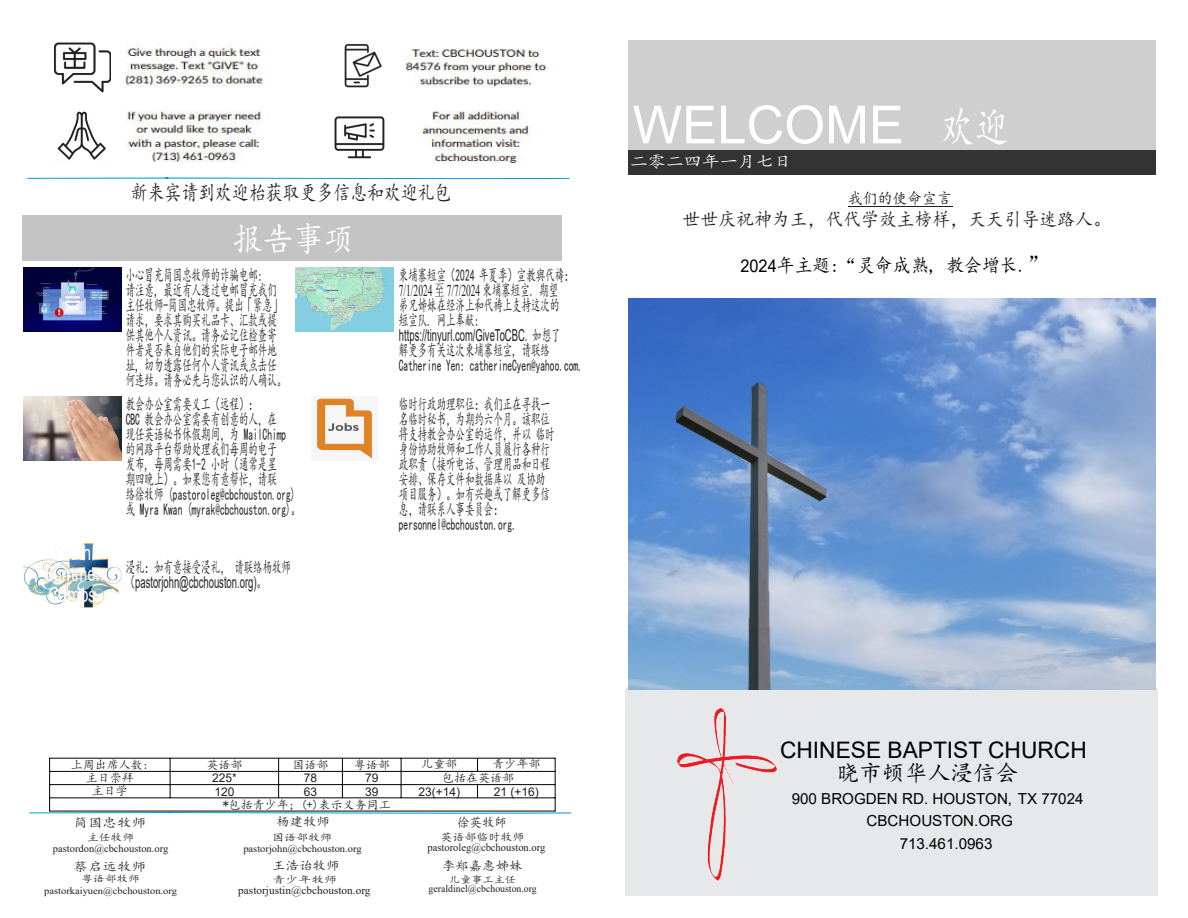
<style>
.page{position:relative;width:1188px;height:918px;background:#fff}
.page>*{position:absolute;margin:0;border:0;box-sizing:border-box;transform-origin:0 0}
.t1{font:52.5px "Arial";color:#fff}
.t2{font:34.2px "Kai Ti";color:#fff;scale:.89 1}
.t3{font:22.8px "Arial";color:#000}
.t4{font:22.8px "Kai Ti";color:#000}
.t5{font:21.15px "Kai Ti";color:#231f20;scale:.8 1}
.t6{font:21px/21px "Arial";color:#fbfbfb;scale:.72 1}
.t7{font:19.2px "Kai Ti";color:#231f20;scale:.93 1}
.t8{font:19.2px "Kai Ti";color:#000;scale:.93 1}
.t9{font:16.5px/15px "Kai Ti";color:#231f20;scale:.57 1}
.t10{font:16.5px "Arial";color:#231f20;scale:.57 1}
.t11{font:16.5px "Times New Roman";color:#231f20;scale:.57 1}
.t12{font:16.05px "Kai Ti";color:#fff;scale:1.12 1}
.t13{font:15.9px "Kai Ti";color:#231f20;scale:.93 1}
.t14{font:15.15px "Arial";color:#000}
.t15{font:13.05px "Kai Ti";color:#231f20;scale:.95 1}
.t16{font:12.6px "Kai Ti";color:#231f20;scale:1.07 1}
.t17{font:12.45px "Kai Ti";color:#231f20;scale:1.17 1}
.t18{font:12.45px "Kai Ti";color:#231f20;scale:1.09 1}
.t19{font:12.45px "Kai Ti";color:#231f20;scale:1.08 1}
.t20{font:12px "Kai Ti";color:#231f20}
.t21{font:12px "Arial";color:#231f20}
.t22{font:11.25px "Times New Roman";color:#231f20}
.t23{font:11.1px "Kai Ti";color:#231f20;scale:1.08 1}
.t24{font:10.95px "Times New Roman";color:#231f20;scale:.96 1}
.t25{font:10.5px "Times New Roman";color:#231f20}
.t26{font:10.35px "Kai Ti";color:#231f20;scale:1.17 1}
.t27{font:10.35px "Kai Ti";color:#231f20;scale:1.14 1}
.t28{font:10.2px "Times New Roman";color:#231f20}
.t29{font:10.2px "Times New Roman";color:#231f20;scale:.95 1}
.t30{font:9.75px "Times New Roman";color:#231f20;scale:1.08 1}
.t31{font:9.75px "Kai Ti";color:#231f20;scale:1.15 1}
.t32{font:9.75px "Kai Ti";color:#231f20;scale:1.22 1}
.t33{font:9.75px "Kai Ti";color:#231f20;scale:1.32 1}
.s1{font-family:"Kai Ti"}
.s2{font-family:"Sim Sun"}
.s3{font-family:"Kai Ti";font-size:45px}
.s4{font-family:"Arial";font-size:17.55px}
.s5{font-size:22.35px}
</style>
<div class="page">
<hr style="left:848px;top:206px;width:104px;height:1px;background:#231f20">
<div style="left:625px;top:688px;width:533px;height:207px;background:#e7e8e9"></div>
<img style="left:677px;top:708px;width:99px;height:173px">
<div style="left:628px;top:149px;width:527px;height:26px;background:#333"></div>
<div style="left:628px;top:40px;width:527px;height:109px;background:#cfcfcf"></div>
<img style="left:27px;top:42px;width:542px;height:136px">
<div style="left:22px;top:215px;width:540px;height:46px;background:#c4c4c4"></div>
<img style="left:296px;top:268px;width:97px;height:64px">
<img style="left:24px;top:268px;width:98px;height:64px">
<img style="left:24px;top:397px;width:98px;height:63px">
<img style="left:316px;top:398px;width:57px;height:61px">
<img style="left:24px;top:543px;width:98px;height:64px">
<svg style="left:27px;top:178px;width:543px;height:2px"></svg>
<div style="left:46px;top:29px;width:75px;height:131px;background:#fff"></div>
<img style="left:54px;top:111px;width:55px;height:51px">
<img style="left:54px;top:42px;width:57px;height:51px">
<div style="left:265px;top:36px;width:136px;height:136px;background:#fff"></div>
<img style="left:334px;top:116px;width:51px;height:43px">
<img style="left:344px;top:44px;width:38px;height:44px">
<svg style="left:29px;top:812px;width:543px;height:2px"></svg>
<img style="left:628px;top:299px;width:527px;height:390px">
<img style="left:671px;top:372px;width:170px;height:317px">
<hr style="left:49px;top:758px;width:1px;height:53px;background:#000">
<hr style="left:555px;top:758px;width:1px;height:53px;background:#000">
<hr style="left:170px;top:758px;width:1px;height:40px;background:#000">
<hr style="left:278px;top:758px;width:1px;height:40px;background:#000">
<hr style="left:342px;top:758px;width:1px;height:40px;background:#000">
<hr style="left:401px;top:758px;width:1px;height:40px;background:#000">
<svg style="left:477px;top:759px;width:1px;height:12px"></svg>
<svg style="left:477px;top:785px;width:1px;height:12px"></svg>
<hr style="left:50px;top:758px;width:505px;height:1px;background:#000">
<hr style="left:50px;top:771px;width:505px;height:1px;background:#000">
<hr style="left:50px;top:784px;width:505px;height:1px;background:#000">
<hr style="left:50px;top:797px;width:505px;height:1px;background:#000">
<hr style="left:50px;top:811px;width:505px;height:1px;background:#000">
<p class="t6" style="left:44px;top:565px;width:81px">Summer<br>Camps</p>
<p class="t5" style="left:131px;top:182px;width:403px">新来宾请到欢迎枱获取更多信息和欢迎礼包</p>
<h2 class="t2" style="left:233px;top:222px;width:138px">报告事项</h2>
<p class="t9" style="left:126px;top:268px;width:283px">小心冒充简国忠牧师的诈骗电邮:<br>请注意, 最近有人透过电邮冒充我们主任牧师-简国忠牧师。提出「紧急」请求，要求其购买礼品卡、汇款或提供其他个人资讯。请务必记住检查寄件者是否来自他们的实际电子邮件地址, 切勿透露任何个人资讯或点击任何连结。请务必先与您认识的人确认。</p>
<p class="t9" style="left:126px;top:397px;width:308px">教会办公室需要义工（远程）：<br>CBC 教会办公室需要有创意的人，在<br>现任英语秘书休假期间，为 MailChimp<br>的网路平台帮助处理我们每周的电子<br>发布, 每周需要1-2 小时（通常是星<br>期四晚上）。如果您有意帮忙，请联<br>络徐牧师 (pastoroleg@cbchouston.org)或 Myra Kwan (myrak@cbchouston.org)。</p>
<p class="t9" style="left:126px;top:559px;width:291px">浸礼：如有意接受浸礼，请联络杨牧师</p>
<p class="t10" style="left:126px;top:576px;width:248px"><span class="s1">（</span>pastorjohn@cbchouston.org)<span class="s1">。</span></p>
<p class="t9" style="left:399px;top:268px;width:308px">柬埔寨短宣（2024 年夏季）宣教與代禱：</p>
<p class="t11" style="left:399px;top:285px;width:281px">7/1/2024 <span class="s2">至</span> 7/7/2024 <span class="s1">柬埔寨短宣. 期望</span></p>
<p class="t9" style="left:399px;top:298px;width:283px">弟兄姊妹在经济上和代祷上支持这次的短宣队. 网上奉献:</p>
<p class="t10" style="left:399px;top:329px;width:285px">https://tinyurl.com/GiveToCBC. <span class="s1">如想了</span></p>
<p class="t9" style="left:399px;top:343px;width:324px">解更多有关这次柬埔寨短宣, 请联络<br>Catherine Yen: catherineCyen@yahoo.com.</p>
<p class="t9" style="left:399px;top:396px;width:275px">临时行政助理职位：我们正在寻找一名临时秘书，为期约六个月。该职位将支持教会办公室的运作，并以临时身份协助牧师和工作人员履行各种行政职责（接听电话、管理用品和日程安排、保存文件和数据库以及协助项目服务）。如有兴趣或了解更多信息，请联系人事委员会：personnel@cbchouston.org.</p>
<h1 class="t1" style="left:633px;top:105px;width:378px">WELCOME <span class="s3">欢迎</span></h1>
<p class="t12" style="left:630px;top:154px;width:146px">二零二四年一月七日</p>
<p class="t13" style="left:848px;top:191px;width:113px">我们的使命宣言</p>
<p class="t7" style="left:683px;top:210px;width:462px">世世庆祝神为王，代代学效主榜样，天天引导迷路人。</p>
<p class="t8" style="left:740px;top:255px;width:332px"><span class="s4">2024</span>年主题:“灵命成熟, 教会增长.<span class="s5">”</span></p>
<p class="t20" style="left:71px;top:759px;width:80px">上周出席人数:</p>
<p class="t20" style="left:206px;top:759px;width:38px">英语部</p>
<p class="t20" style="left:293px;top:759px;width:38px">国语部</p>
<p class="t20" style="left:354px;top:759px;width:38px">粤语部</p>
<p class="t20" style="left:421px;top:758px;width:38px">儿童部</p>
<p class="t20" style="left:492px;top:758px;width:50px">青少年部</p>
<p class="t20" style="left:86px;top:772px;width:50px">主日崇拜</p>
<p class="t21" style="left:212px;top:774px;width:26px">225*</p>
<p class="t21" style="left:304px;top:774px;width:15px">78</p>
<p class="t21" style="left:365px;top:774px;width:15px">79</p>
<p class="t20" style="left:442px;top:772px;width:74px">包括在英语部</p>
<p class="t20" style="left:92px;top:785px;width:38px">主日学</p>
<p class="t21" style="left:214px;top:787px;width:22px">120</p>
<p class="t21" style="left:304px;top:787px;width:15px">63</p>
<p class="t21" style="left:365px;top:787px;width:15px">39</p>
<p class="t21" style="left:418px;top:787px;width:43px">23(+14)</p>
<p class="t21" style="left:494px;top:787px;width:47px">21 (+16)</p>
<p class="t20" style="left:223px;top:798px;width:170px">*包括青少年; (+)表示义务同工</p>
<p class="t17" style="left:74px;top:816px;width:64px">简国忠牧师</p>
<p class="t17" style="left:74px;top:860px;width:64px">蔡启远牧师</p>
<p class="t27" style="left:87px;top:832px;width:43px">主任牧师</p>
<p class="t25" style="left:53px;top:844px;width:117px">pastordon@cbchouston.org</p>
<p class="t32" style="left:81px;top:874px;width:50px">粤语部牧师</p>
<p class="t30" style="left:44px;top:887px;width:124px">pastorkaiyuen@cbchouston.org</p>
<p class="t15" style="left:457px;top:816px;width:54px">徐英牧師</p>
<p class="t19" style="left:276px;top:816px;width:52px">杨建牧师</p>
<p class="t16" style="left:272px;top:859px;width:65px">王浩诒牧师</p>
<p class="t18" style="left:442px;top:860px;width:76px">李郑嘉惠姊妹</p>
<p class="t23" style="left:440px;top:832px;width:79px">英语部临时牧师</p>
<p class="t24" style="left:428px;top:844px;width:124px">pastoroleg@cbchouston.org</p>
<p class="t26" style="left:272px;top:832px;width:53px">国语部牧师</p>
<p class="t28" style="left:243px;top:845px;width:120px">pastorjohn@cbchouston.org</p>
<p class="t33" style="left:273px;top:874px;width:50px">青少年牧师</p>
<p class="t22" style="left:238px;top:886px;width:134px">pastorjustin@cbchouston.org</p>
<p class="t31" style="left:449px;top:874px;width:60px">儿童事工主任</p>
<p class="t29" style="left:429px;top:885px;width:115px">geraldinel@cbchouston.org</p>
<h3 class="t3" style="left:780px;top:742px;width:308px">CHINESE BAPTIST CHURCH</h3>
<h3 class="t4" style="left:837px;top:761px;width:183px">晓市顿华人浸信会</h3>
<p class="t14" style="left:792px;top:793px;width:293px">900 BROGDEN RD. HOUSTON, TX 77024</p>
<p class="t14" style="left:867px;top:815px;width:148px">CBCHOUSTON.ORG</p>
<p class="t14" style="left:900px;top:838px;width:94px">713.461.0963</p>
</div>
